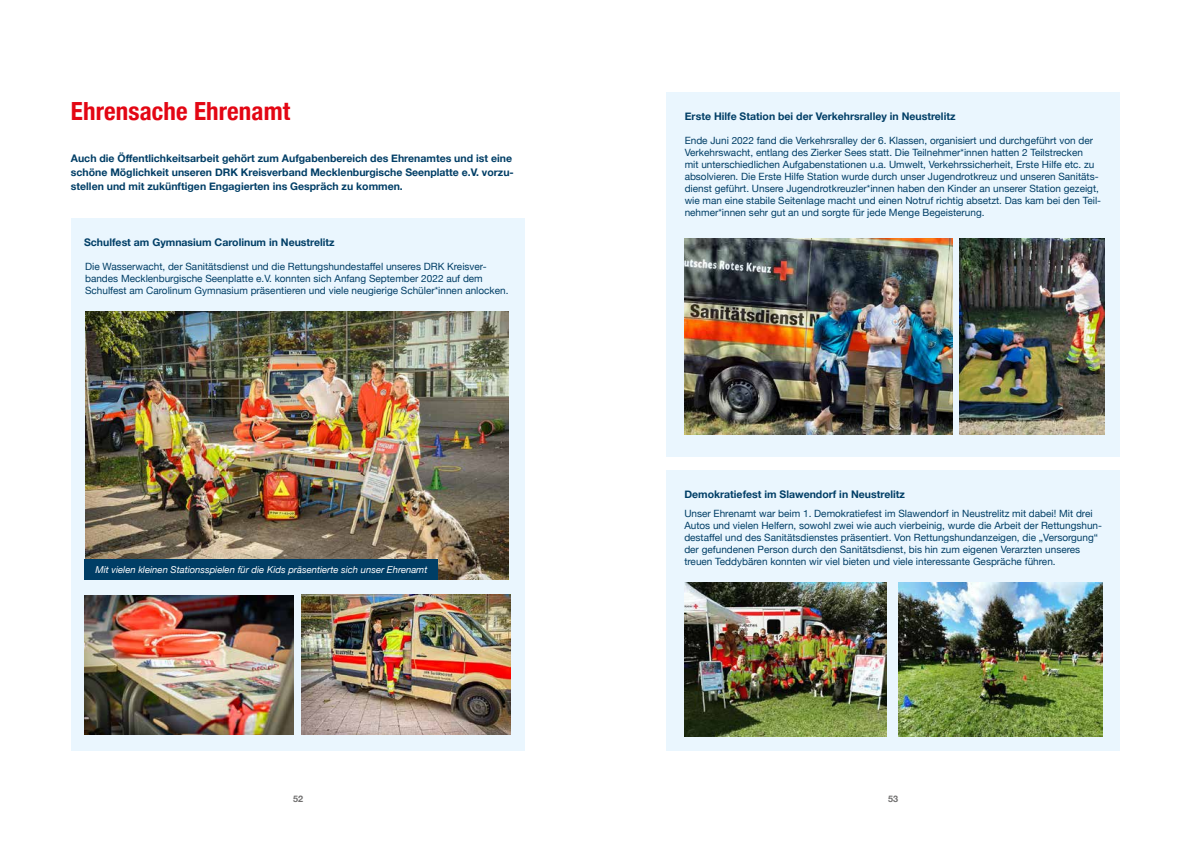
<style>
.page{position:relative;width:1191px;height:842px;background:#fff}
.page>*{position:absolute;margin:0;border:0;box-sizing:border-box;transform-origin:0 0}
.t1{font:700 condensed 25px "Helvetica Neue";letter-spacing:.005em;color:#e30613}
.t2{font:700 10.5px/14px "Helvetica Neue";color:#003e66}
.t3{font:10px/12px "Helvetica Neue";color:#003e66}
.t4{font:italic 9.5px "Helvetica Neue";color:#fff}
.t5{font:700 9px "Helvetica Neue";color:#706f6f}
</style>
<div class="page">
<div style="left:666px;top:470px;width:453px;height:280px;background:#eaf6fe"></div>
<div style="left:71px;top:218px;width:453px;height:532px;background:#eaf6fe"></div>
<img style="left:84px;top:595px;width:209px;height:139px">
<img style="left:301px;top:595px;width:210px;height:140px">
<img style="left:85px;top:312px;width:423px;height:268px">
<img style="left:684px;top:582px;width:202px;height:154px">
<img style="left:898px;top:583px;width:204px;height:153px">
<div style="left:85px;top:559px;width:353px;height:21px;background:#003e66"></div>
<div style="left:666px;top:92px;width:454px;height:364px;background:#eaf6fe"></div>
<img style="left:684px;top:239px;width:268px;height:196px">
<img style="left:960px;top:239px;width:144px;height:196px">
<h1 class="t1" style="left:71px;top:90px;width:221px">Ehrensache Ehrenamt</h1>
<p class="t2" style="left:71px;top:152px;width:444px">Auch die Öffentlichkeitsarbeit gehört zum Aufgabenbereich des Ehrenamtes und ist eine schöne Möglichkeit unseren DRK Kreisverband Mecklenburgische Seenplatte e.V. vorzu&shy;stellen und mit zukünftigen Engagierten ins Gespräch zu kommen.</p>
<p class="t2" style="left:84px;top:236px;width:252px">Schulfest am Gymnasium Carolinum in Neustrelitz</p>
<p class="t3" style="left:85px;top:261px;width:425px">Die Wasserwacht, der Sanitätsdienst und die Rettungshundestaffel unseres DRK Kreisver&shy;bandes Mecklenburgische Seenplatte e.V. konnten sich Anfang September 2022 auf dem<br>Schulfest am Carolinum Gymnasium präsentieren und viele neugierige Schüler*innen anlocken.</p>
<p class="t4" style="left:95px;top:563px;width:333px">Mit vielen kleinen Stationsspielen für die Kids präsentierte sich unser Ehrenamt</p>
<p class="t2" style="left:685px;top:110px;width:272px">Erste Hilfe Station bei der Verkehrsralley in Neustrelitz</p>
<p class="t3" style="left:684px;top:135px;width:418px">Ende Juni 2022 fand die Verkehrsralley der 6. Klassen, organisiert und durchgeführt von der Verkehrswacht, entlang des Zierker Sees statt. Die Teilnehmer*innen hatten 2 Teilstrecken<br>mit unterschiedlichen Aufgabenstationen u.a. Umwelt, Verkehrssicherheit, Erste Hilfe etc. zu absolvieren. Die Erste Hilfe Station wurde durch unser Jugendrotkreuz und unseren Sanitäts&shy;dienst geführt. Unsere Jugendrotkreuzler*innen haben den Kinder an unserer Station gezeigt, wie man eine stabile Seitenlage macht und einen Notruf richtig absetzt. Das kam bei den Teil&shy;nehmer*innen sehr gut an und sorgte für jede Menge Begeisterung.</p>
<p class="t2" style="left:684px;top:488px;width:222px">Demokratiefest im Slawendorf in Neustrelitz</p>
<p class="t3" style="left:684px;top:508px;width:419px">Unser Ehrenamt war beim 1. Demokratiefest im Slawendorf in Neustrelitz mit dabei! Mit drei Autos und vielen Helfern, sowohl zwei wie auch vierbeinig, wurde die Arbeit der Rettungshun&shy;destaffel und des Sanitätsdienstes präsentiert. Von Rettungshundanzeigen, die „Versorgung“ der gefundenen Person durch den Sanitätsdienst, bis hin zum eigenen Verarzten unseres treuen Teddybären konnten wir viel bieten und viele interessante Gespräche führen.</p>
<p class="t5" style="left:293px;top:791px;width:12px">52</p>
<p class="t5" style="left:888px;top:791px;width:12px">53</p>
</div>
